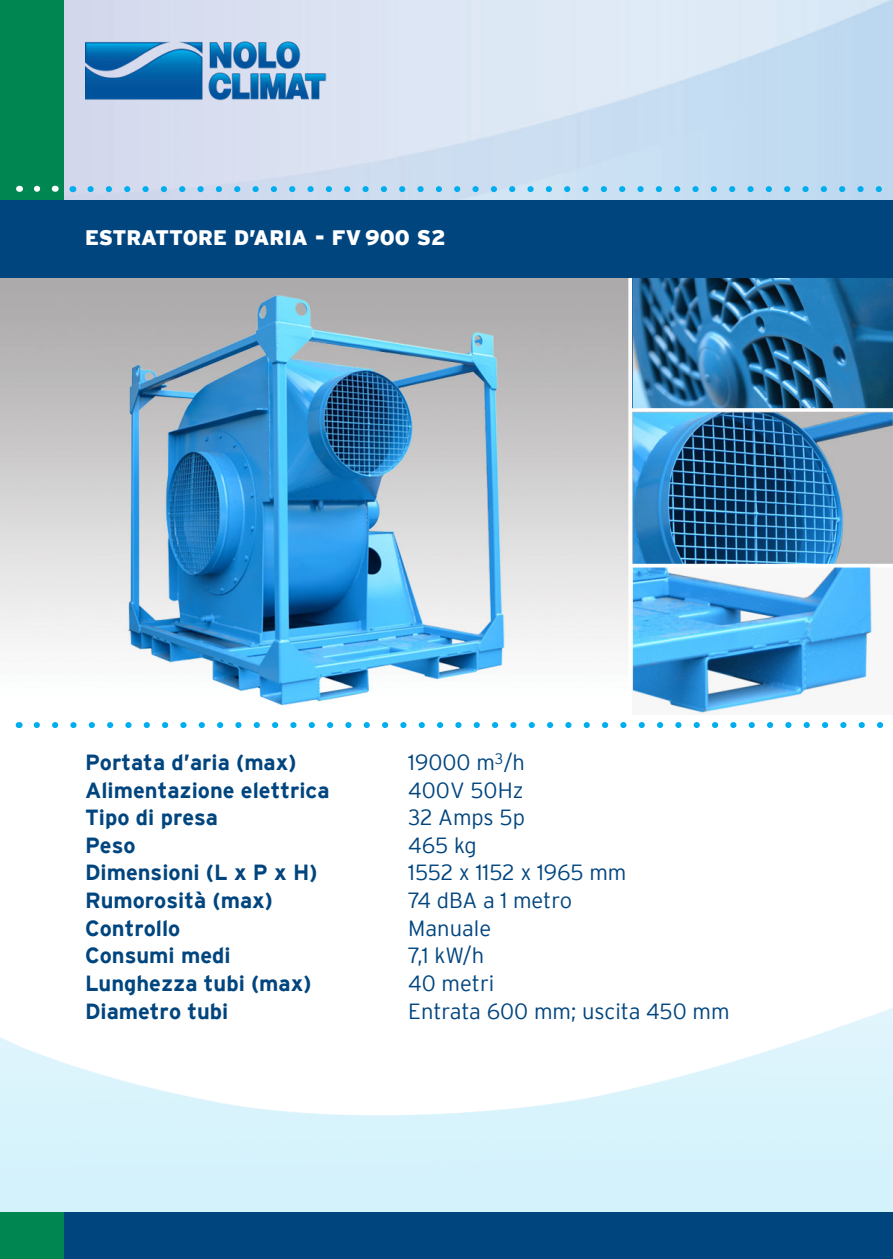
<style>
.page{position:relative;width:893px;height:1259px;background:#fff}
.page>*{position:absolute;margin:0;border:0;box-sizing:border-box;transform-origin:0 0}
.tech_vet{font:700 21.9px "Interstate";color:#01457f}
.tech_vet-2{font:300 21.9px "Interstate";color:#01457f}
.product_rechts{font:900 21px "Interstate";color:#fff}
</style>
<div class="page">
<img style="left:64px;top:0;width:829px;height:200px">
<div style="left:0;top:1212px;width:893px;height:47px;background:#01457f"></div>
<div style="left:0;top:1212px;width:64px;height:47px;background:#008751"></div>
<svg style="left:90px;top:186px;width:803px;height:6px;background:#96d0ef"></svg>
<svg style="left:37px;top:722px;width:847px;height:6px"></svg>
<div style="left:0;top:0;width:64px;height:200px;background:#008751"></div>
<svg style="left:37px;top:186px;width:4px;height:6px"></svg>
<img style="left:0;top:278px;width:893px;height:436px">
<div style="left:0;top:200px;width:893px;height:78px;background:#01457f"></div>
<img style="left:86px;top:40px;width:241px;height:61px">
<p class="product_rechts" style="left:85px;top:225px;width:362px">ESTRATTORE D’ARIA - FV 900 S2</p>
<p class="tech_vet" style="left:85px;top:750px;width:213px">Portata d’aria (max)</p>
<p class="tech_vet" style="left:85px;top:777px;width:246px">Alimentazione elettrica</p>
<p class="tech_vet" style="left:85px;top:805px;width:135px">Tipo di presa</p>
<p class="tech_vet" style="left:85px;top:833px;width:52px">Peso</p>
<p class="tech_vet" style="left:85px;top:860px;width:234px">Dimensioni (L x P x H)</p>
<p class="tech_vet" style="left:85px;top:888px;width:189px">Rumorosità (max)</p>
<p class="tech_vet" style="left:85px;top:916px;width:97px">Controllo</p>
<p class="tech_vet" style="left:85px;top:943px;width:147px">Consumi medi</p>
<p class="tech_vet" style="left:85px;top:971px;width:228px">Lunghezza tubi (max)</p>
<p class="tech_vet" style="left:85px;top:998px;width:145px">Diametro tubi</p>
<p class="tech_vet-2" style="left:408px;top:750px;width:118px">19000 m<sup>3</sup>/h</p>
<p class="tech_vet-2" style="left:408px;top:777px;width:117px">400V 50Hz</p>
<p class="tech_vet-2" style="left:408px;top:805px;width:118px">32 Amps 5p</p>
<p class="tech_vet-2" style="left:408px;top:833px;width:70px">465 kg</p>
<p class="tech_vet-2" style="left:408px;top:860px;width:220px">1552 x 1152 x 1965 mm</p>
<p class="tech_vet-2" style="left:408px;top:888px;width:165px">74 dBA a 1 metro</p>
<p class="tech_vet-2" style="left:408px;top:915px;width:85px">Manuale</p>
<p class="tech_vet-2" style="left:408px;top:943px;width:77px">7,1 kW/h</p>
<p class="tech_vet-2" style="left:408px;top:971px;width:88px">40 metri</p>
<p class="tech_vet-2" style="left:408px;top:998px;width:323px">Entrata 600 mm; uscita 450 mm</p>
</div>
